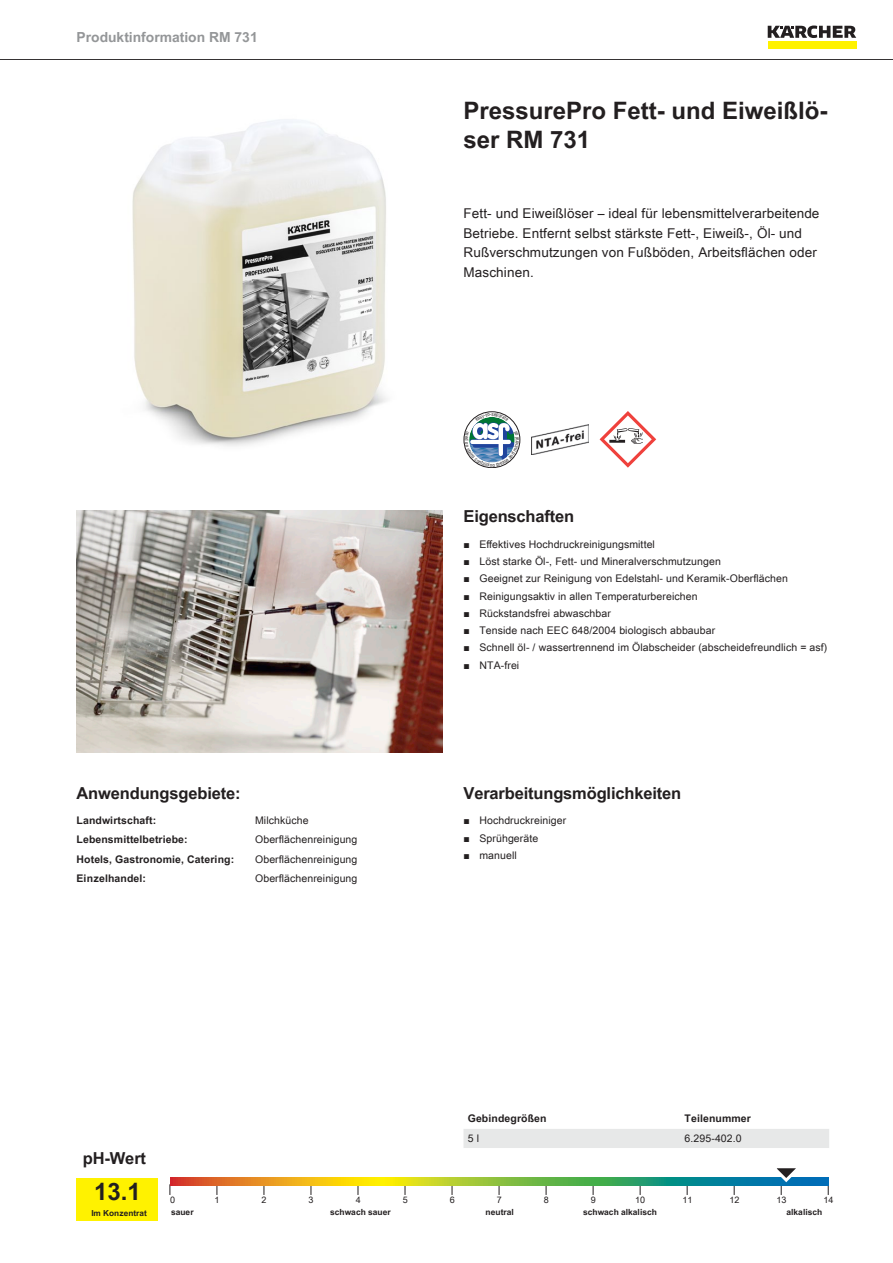
<style>
.page{position:relative;width:893px;height:1263px;background:#fff}
.page>*{position:absolute;margin:0;border:0;box-sizing:border-box;transform-origin:0 0}
.t1{font:700 24px/28.8px "Arial Unicode MS";color:#231f20}
.t2{font:700 16.5px "Arial Unicode MS";letter-spacing:-.01em;color:#231f20}
.t3{font:700 13.8px "Arial Unicode MS";color:#949698}
.t4{font:13.5px/19.5px "Arial Unicode MS";letter-spacing:.01em;color:#231f20}
.t5{font:10.5px "Arial Unicode MS";letter-spacing:.01em;color:#231f20}
.t6{font:700 10.5px "Arial Unicode MS";letter-spacing:.01em;color:#231f20}
.t7{font:9px "Arial Unicode MS";color:#231f20}
.t8{font:700 8.4px "Arial Unicode MS";color:#231f20}
.t9{font:700 8.25px "Arial Unicode MS";color:#231f20}
.s1{font-family:"Arial"}
</style>
<div class="page">
<hr style="left:0;top:59px;width:893px;height:1px;background:#231f20">
<div style="left:768px;top:42px;width:88px;height:7px;background:#fff200"></div>
<svg style="left:768px;top:26px;width:88px;height:12px"></svg>
<img style="left:132px;top:119px;width:255px;height:327px">
<img style="left:531px;top:424px;width:57px;height:30px">
<svg style="left:600px;top:411px;width:56px;height:57px"></svg>
<img style="left:77px;top:510px;width:365px;height:243px">
<div style="left:77px;top:1178px;width:81px;height:42px;background:#fff200"></div>
<svg style="left:170px;top:1178px;width:658px;height:8px;background:#8aa445"></svg>
<svg style="left:769px;top:1168px;width:38px;height:27px"></svg>
<div style="left:463px;top:1129px;width:366px;height:19px;background:#e7e8e8"></div>
<svg style="left:464px;top:412px;width:56px;height:56px"></svg>
<h3 class="t3" style="left:77px;top:27px;width:183px">Produktinformation RM 731</h3>
<h2 class="t2" style="left:77px;top:780px;width:166px">Anwendungsgebiete:</h2>
<p class="t6" style="left:77px;top:812px;width:81px">Landwirtschaft:</p>
<p class="t5" style="left:255px;top:812px;width:55px">Milchküche</p>
<p class="t6" style="left:77px;top:832px;width:113px">Lebensmittelbetriebe:</p>
<p class="t5" style="left:255px;top:832px;width:104px">Oberflächenreinigung</p>
<p class="t6" style="left:77px;top:851px;width:159px">Hotels, Gastronomie, Catering:</p>
<p class="t5" style="left:255px;top:851px;width:104px">Oberflächenreinigung</p>
<p class="t6" style="left:77px;top:871px;width:71px">Einzelhandel:</p>
<p class="t5" style="left:255px;top:871px;width:104px">Oberflächenreinigung</p>
<h1 class="t1" style="left:463px;top:97px;width:366px">PressurePro Fett- und Eiweißlö&shy;ser RM 731</h1>
<p class="t4" style="left:463px;top:203px;width:357px">Fett- und Eiweißlöser – ideal für lebensmittelverarbeitende Betriebe. Entfernt selbst stärkste Fett-, Eiweiß-, Öl- und Rußverschmutzungen von Fußböden, Arbeitsflächen oder Maschinen.</p>
<h2 class="t2" style="left:463px;top:504px;width:112px">Eigenschaften</h2>
<p class="t5" style="left:463px;top:536px;width:193px"><span class="s1">■</span> Effektives Hochdruckreinigungsmittel</p>
<p class="t5" style="left:463px;top:554px;width:259px"><span class="s1">■</span> Löst starke Öl-, Fett- und Mineralverschmutzungen</p>
<p class="t5" style="left:463px;top:571px;width:326px"><span class="s1">■</span> Geeignet zur Reinigung von Edelstahl- und Keramik-Oberflächen</p>
<p class="t5" style="left:463px;top:588px;width:236px"><span class="s1">■</span> Reinigungsaktiv in allen Temperaturbereichen</p>
<p class="t5" style="left:463px;top:605px;width:149px"><span class="s1">■</span> Rückstandsfrei abwaschbar</p>
<p class="t5" style="left:463px;top:623px;width:253px"><span class="s1">■</span> Tenside nach EEC 648/2004 biologisch abbaubar</p>
<p class="t5" style="left:463px;top:640px;width:365px"><span class="s1">■</span> Schnell öl- / wassertrennend im Ölabscheider (abscheidefreundlich = asf)</p>
<p class="t5" style="left:463px;top:657px;width:57px"><span class="s1">■</span> NTA-frei</p>
<h2 class="t2" style="left:463px;top:780px;width:219px">Verarbeitungsmöglichkeiten</h2>
<p class="t5" style="left:463px;top:813px;width:104px"><span class="s1">■</span> Hochdruckreiniger</p>
<p class="t5" style="left:463px;top:830px;width:76px"><span class="s1">■</span> Sprühgeräte</p>
<p class="t5" style="left:463px;top:847px;width:55px"><span class="s1">■</span> manuell</p>
<p class="t6" style="left:468px;top:1111px;width:80px">Gebindegrößen</p>
<p class="t6" style="left:685px;top:1111px;width:68px">Teilenummer</p>
<p class="t5" style="left:468px;top:1130px;width:13px">5 l</p>
<p class="t5" style="left:685px;top:1130px;width:59px">6.295-402.0</p>
<h2 class="t2" style="left:83px;top:1146px;width:65px">pH-Wert</h2>
<h1 class="t1" style="left:94px;top:1178px;width:48px">13.1</h1>
<p class="t7" style="left:170px;top:1193px;width:7px">0</p>
<p class="t7" style="left:215px;top:1193px;width:7px">1</p>
<p class="t7" style="left:262px;top:1193px;width:7px">2</p>
<p class="t7" style="left:309px;top:1193px;width:7px">3</p>
<p class="t7" style="left:356px;top:1193px;width:7px">4</p>
<p class="t7" style="left:403px;top:1193px;width:7px">5</p>
<p class="t7" style="left:450px;top:1193px;width:7px">6</p>
<p class="t7" style="left:497px;top:1193px;width:7px">7</p>
<p class="t7" style="left:544px;top:1193px;width:7px">8</p>
<p class="t7" style="left:591px;top:1193px;width:7px">9</p>
<p class="t7" style="left:635px;top:1193px;width:12px">10</p>
<p class="t7" style="left:682px;top:1193px;width:12px">11</p>
<p class="t7" style="left:729px;top:1193px;width:12px">12</p>
<p class="t7" style="left:776px;top:1193px;width:12px">13</p>
<p class="t7" style="left:823px;top:1193px;width:12px">14</p>
<p class="t9" style="left:91px;top:1207px;width:57px">Im Konzentrat</p>
<p class="t8" style="left:171px;top:1206px;width:24px">sauer</p>
<p class="t8" style="left:330px;top:1206px;width:62px">schwach sauer</p>
<p class="t8" style="left:486px;top:1206px;width:30px">neutral</p>
<p class="t8" style="left:583px;top:1206px;width:75px">schwach alkalisch</p>
<p class="t8" style="left:786px;top:1206px;width:37px">alkalisch</p>
</div>
